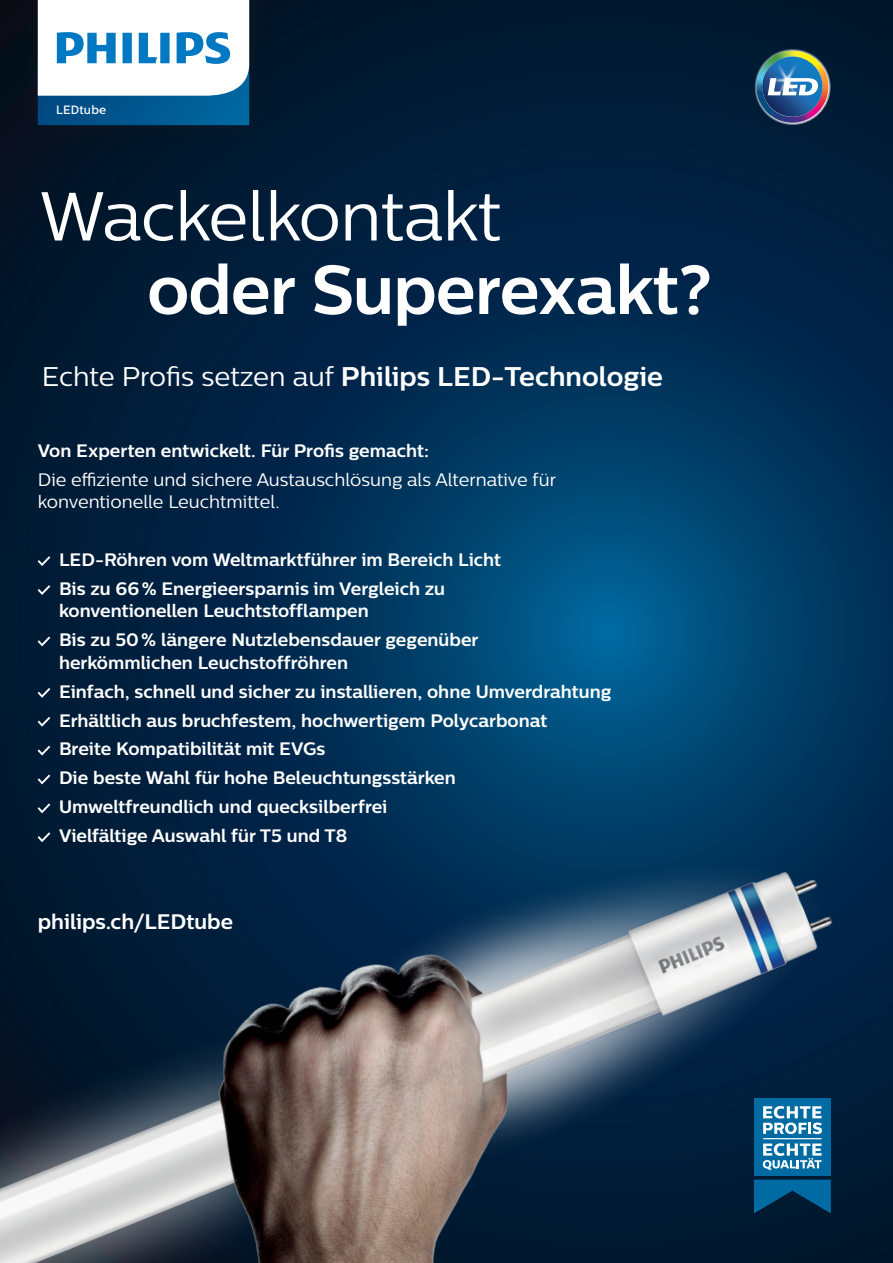
<style>
.page{position:relative;width:893px;height:1263px;background:#fff}
.page>*{position:absolute;margin:0;border:0;box-sizing:border-box;transform-origin:0 0}
.Absatzstil2{font:700 69px/73.5px "Centrale Sans";letter-spacing:-.01em;color:#fff}
.Absatzstil1{font:700 27px "Centrale Sans";color:#fff}
.Absatzstil1-2{font:700 21px "Centrale Sans";color:#fff}
.Absatzstil1-3{font:700 18px/22.5px "Centrale Sans";color:#fff}
.Absatzstil1-4{font:18px/22.5px "Centrale Sans";color:#fff}
.t1{font:500 12px "Centrale Sans";letter-spacing:.01em;color:#fff}
.s1{font-weight:400}
</style>
<div class="page">
<svg style="left:0;top:0;width:893px;height:532px;background:#002342"></svg>
<img style="left:0;top:532px;width:893px;height:731px">
<svg style="left:754px;top:48px;width:77px;height:77px"></svg>
<img style="left:756px;top:51px;width:71px;height:72px">
<svg style="left:754px;top:1179px;width:77px;height:34px;background:#004f7c"></svg>
<div style="left:754px;top:1098px;width:77px;height:78px;background:#006ba3"></div>
<svg style="left:763px;top:1106px;width:59px;height:28px"></svg>
<svg style="left:763px;top:1143px;width:59px;height:27px"></svg>
<hr style="left:763px;top:1138px;width:58px;height:1px;background:#fff">
<svg style="left:38px;top:556px;width:12px;height:10px"></svg>
<svg style="left:38px;top:585px;width:12px;height:10px"></svg>
<svg style="left:38px;top:637px;width:12px;height:9px"></svg>
<svg style="left:38px;top:688px;width:12px;height:10px"></svg>
<svg style="left:38px;top:717px;width:12px;height:9px"></svg>
<svg style="left:38px;top:746px;width:12px;height:9px"></svg>
<svg style="left:38px;top:775px;width:12px;height:9px"></svg>
<svg style="left:38px;top:803px;width:12px;height:10px"></svg>
<svg style="left:38px;top:832px;width:12px;height:10px"></svg>
<div style="left:14px;top:0;width:259px;height:149px;background:#231f20;opacity:.35"></div>
<div style="left:38px;top:64px;width:211px;height:61px;background:linear-gradient(to right,#004880,#0069a1)"></div>
<svg style="left:38px;top:0;width:211px;height:96px"></svg>
<p class="t1" style="left:56px;top:103px;width:52px">LEDtube</p>
<p class="Absatzstil2" style="left:147px;top:178px;width:567px;text-indent:-108px"><span class="s1">Wackelkontakt<br></span>oder Superexakt?</p>
<p class="Absatzstil1" style="left:42px;top:360px;width:623px"><span class="s1">Echte Profis setzen auf</span> Philips LED-Technologie</p>
<p class="Absatzstil1-3" style="left:38px;top:439px;width:393px">Von Experten entwickelt. Für Profis gemacht:</p>
<p class="Absatzstil1-4" style="left:38px;top:468px;width:520px">Die effiziente und sichere Austauschlösung als Alternative für konventionelle Leuchtmittel.</p>
<p class="Absatzstil1-3" style="left:59px;top:548px;width:444px">LED-Röhren vom Weltmarktführer im Bereich Licht</p>
<p class="Absatzstil1-3" style="left:59px;top:577px;width:388px">Bis zu 66% Energieersparnis im Vergleich zu konventionellen Leuchtstofflampen</p>
<p class="Absatzstil1-3" style="left:59px;top:628px;width:421px">Bis zu 50% längere Nutzlebensdauer gegenüber herkömmlichen Leuchstoffröhren</p>
<p class="Absatzstil1-3" style="left:59px;top:680px;width:554px">Einfach, schnell und sicher zu installieren, ohne Umverdrahtung</p>
<p class="Absatzstil1-3" style="left:59px;top:708px;width:490px">Erhältlich aus bruchfestem, hochwertigem Polycarbonat</p>
<p class="Absatzstil1-3" style="left:59px;top:737px;width:268px">Breite Kompatibilität mit EVGs</p>
<p class="Absatzstil1-3" style="left:59px;top:766px;width:398px">Die beste Wahl für hohe Beleuchtungsstärken</p>
<p class="Absatzstil1-3" style="left:59px;top:795px;width:330px">Umweltfreundlich und quecksilberfrei</p>
<p class="Absatzstil1-3" style="left:59px;top:824px;width:290px">Vielfältige Auswahl für T5 und T8</p>
<p class="Absatzstil1-2" style="left:38px;top:908px;width:197px">philips.ch/LEDtube</p>
</div>
